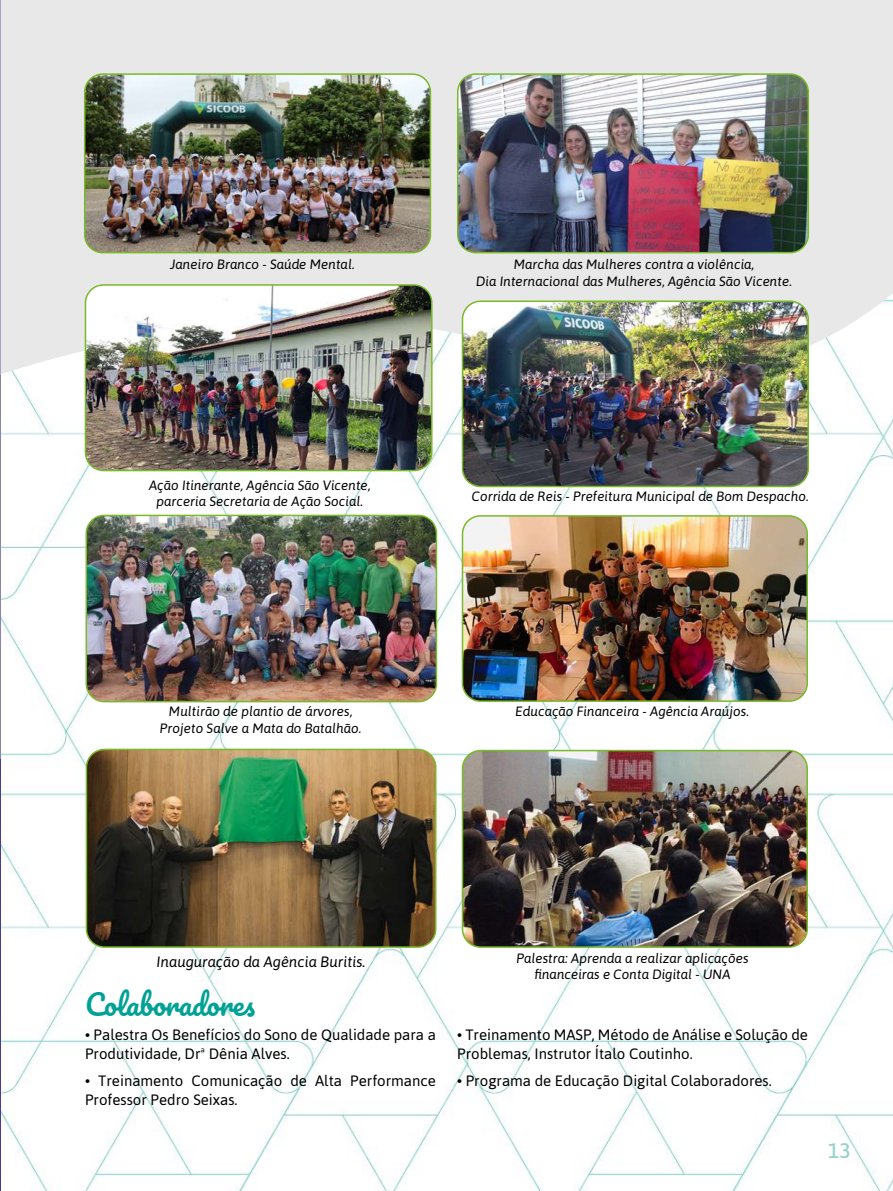
<style>
.page{position:relative;width:893px;height:1191px;background:#fff}
.page>*{position:absolute;margin:0;border:0;box-sizing:border-box;transform-origin:0 0}
.t1{font:28.5px "Pacifico";color:#00a295}
.t2{font:500 21px "Asap";color:#98d1cb}
.t3{font:15px/18.8px "Asap";color:#000}
.t4{font:italic 15px "Asap";color:#000}
.t5{font:italic 13.5px/16.2px "Asap";color:#000;text-align:center}
</style>
<div class="page">
<img style="left:1px;top:375px;width:892px;height:816px">
<hr style="left:0;top:0;width:1px;height:1191px;background:#4c3c90">
<svg style="left:0;top:375px;width:1px;height:384px"></svg>
<div style="left:0;top:0;width:893px;height:375px;background:#e8e8e8"></div>
<img style="left:462px;top:516px;width:345px;height:185px">
<div style="left:462px;top:515px;width:346px;height:187px;border:2px solid #7ab929;border-radius:18px"></div>
<img style="left:462px;top:750px;width:345px;height:197px">
<div style="left:462px;top:750px;width:346px;height:197px;border:2px solid #7ab929;border-radius:18px"></div>
<img style="left:86px;top:749px;width:350px;height:198px">
<div style="left:86px;top:748px;width:350px;height:199px;border:2px solid #7ab929;border-radius:18px"></div>
<img style="left:86px;top:515px;width:350px;height:186px">
<div style="left:86px;top:514px;width:351px;height:188px;border:2px solid #7ab929;border-radius:18px"></div>
<img style="left:85px;top:285px;width:347px;height:185px">
<div style="left:85px;top:284px;width:348px;height:187px;border:2px solid #7ab929;border-radius:18px"></div>
<img style="left:85px;top:74px;width:345px;height:179px">
<div style="left:84px;top:73px;width:347px;height:180px;border:2px solid #7ab929;border-radius:18px"></div>
<img style="left:458px;top:74px;width:350px;height:179px">
<div style="left:457px;top:73px;width:352px;height:180px;border:2px solid #7ab929;border-radius:18px"></div>
<img style="left:462px;top:301px;width:346px;height:185px">
<div style="left:462px;top:300px;width:347px;height:187px;border:2px solid #7ab929;border-radius:18px"></div>
<p class="t5" style="left:170px;top:256px;width:186px">Janeiro Branco - Saúde Mental.</p>
<p class="t5" style="left:149px;top:476px;width:223px">Ação Itinerante, Agência São Vicente, parceria Secretaria de Ação Social.</p>
<p class="t5" style="left:476px;top:256px;width:317px">Marcha das Mulheres contra a violência,<br>Dia Internacional das Mulheres, Agência São Vicente.</p>
<p class="t5" style="left:472px;top:487px;width:339px">Corrida de Reis - Prefeitura Municipal de Bom Despacho.</p>
<p class="t5" style="left:160px;top:703px;width:203px">Multirão de plantio de árvores,<br>Projeto Salve a Mata do Batalhão.</p>
<p class="t5" style="left:516px;top:703px;width:235px">Educação Financeira - Agência Araújos.</p>
<p class="t4" style="left:157px;top:951px;width:210px">Inauguração da Agência Buritis.</p>
<h1 class="t1" style="left:85px;top:989px;width:172px">Colaboradores</h1>
<p class="t3" style="left:85px;top:1025px;width:352px">• Palestra Os Benefícios do Sono de Qualidade para a<br>Produtividade, Drª Dênia Alves.</p>
<p class="t3" style="left:85px;top:1071px;width:352px">• Treinamento Comunicação de Alta Performance<br>Professor Pedro Seixas.</p>
<p class="t5" style="left:516px;top:949px;width:234px">Palestra: Aprenda a realizar aplicações financeiras e Conta Digital - UNA</p>
<p class="t3" style="left:457px;top:1025px;width:352px">• Treinamento MASP, Método de Análise e Solução de<br>Problemas, Instrutor Ítalo Coutinho.</p>
<p class="t3" style="left:457px;top:1071px;width:315px">• Programa de Educação Digital Colaboradores.</p>
<h2 class="t2" style="left:828px;top:1136px;width:24px">13</h2>
</div>
